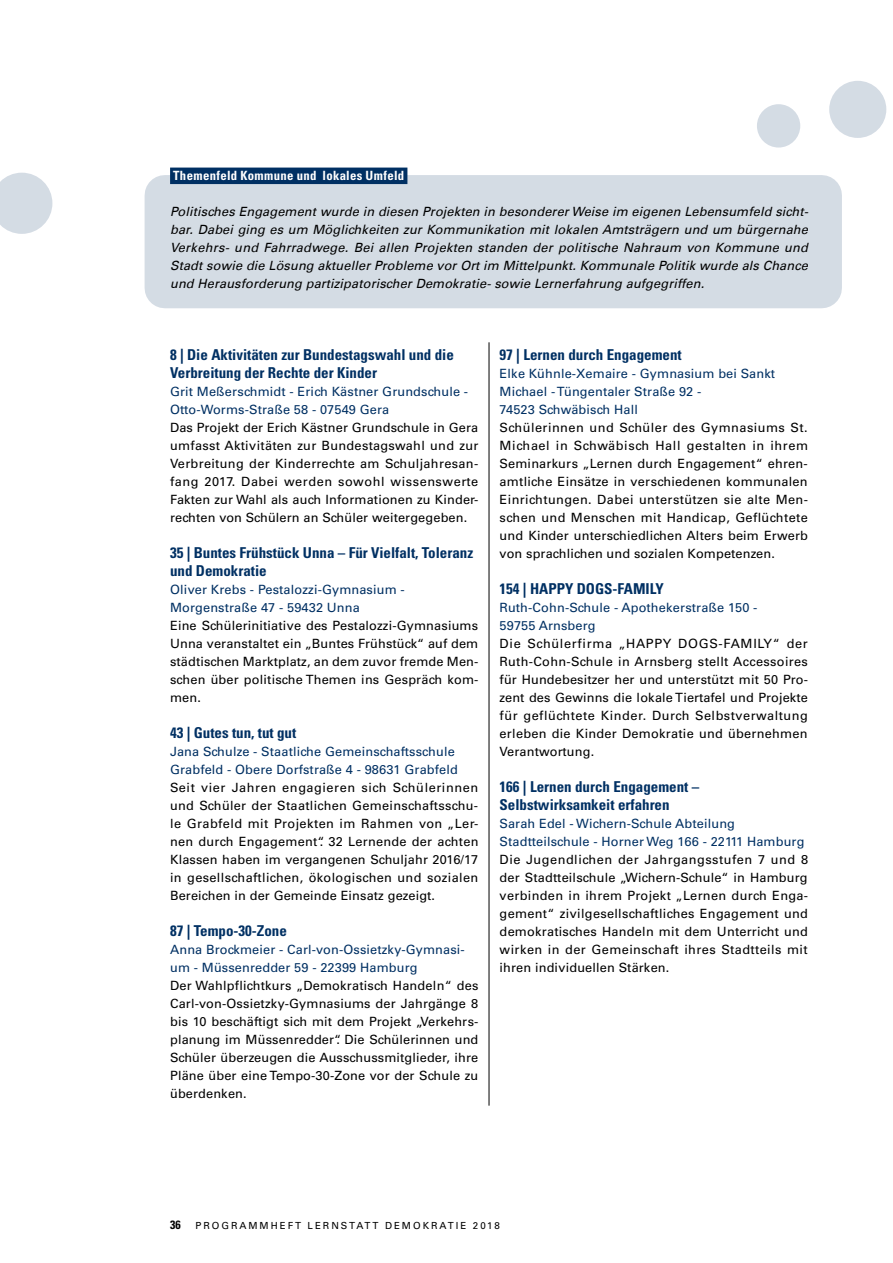
<style>
.page{position:relative;width:893px;height:1263px;background:#fff}
.page>*{position:absolute;margin:0;border:0;box-sizing:border-box;transform-origin:0 0}
.t1{font:700 condensed 15px/18px "Univers LT";color:#003063}
.t2{font:12.75px/18px "Univers LT Std";letter-spacing:.01em;color:#000;text-align:justify}
.t3{font:12.75px/18px "Univers LT Std";letter-spacing:.01em;color:#003063}
.t4{font:italic 12.75px/18px "Univers LT";letter-spacing:.01em;color:#000;text-align:justify}
.t5{font:700 condensed 12.75px "Univers LT";letter-spacing:.03em;color:#fff}
.t6{font:9.75px "Univers LT Std";letter-spacing:.2em;color:#000}
.s1{font-weight:700;font-stretch:condensed;font-size:12px}
</style>
<div class="page">
<div style="left:145px;top:175px;width:697px;height:133px;background:#d4dce4"></div>
<hr style="left:489px;top:342px;width:1px;height:764px;background:#000">
<div style="left:170px;top:168px;width:237px;height:16px;background:#003063"></div>
<svg style="left:0;top:173px;width:52px;height:61px"></svg>
<div style="left:829px;top:81px;width:57px;height:57px;background:#d4dce4;border-radius:50%"></div>
<div style="left:757px;top:104px;width:43px;height:44px;background:#d4dce4;border-radius:50%"></div>
<p class="t5" style="left:173px;top:168px;width:233px">Themenfeld Kommune und lokales Umfeld</p>
<p class="t4" style="left:170px;top:203px;width:640px">Politisches Engagement wurde in diesen Projekten in besonderer Weise im eigenen Lebensumfeld sicht&shy;bar. Dabei ging es um Möglichkeiten zur Kommunikation mit lokalen Amtsträgern und um bürgernahe Verkehrs- und Fahrradwege. Bei allen Projekten standen der politische Nahraum von Kommune und Stadt sowie die Lösung aktueller Probleme vor Ort im Mittelpunkt. Kommunale Politik wurde als Chance und Herausforderung partizipatorischer Demokratie- sowie Lernerfahrung aufgegriffen.</p>
<p class="t1" style="left:170px;top:346px;width:285px">8 | Die Aktivitäten zur Bundestagswahl und die<br>Verbreitung der Rechte der Kinder</p>
<p class="t3" style="left:170px;top:383px;width:300px">Grit Meßerschmidt - Erich Kästner Grundschule -<br>Otto-Worms-Straße 58 - 07549 Gera</p>
<p class="t2" style="left:170px;top:419px;width:310px">Das Projekt der Erich Kästner Grundschule in Gera umfasst Aktivitäten zur Bundestagswahl und zur Verbreitung der Kinderrechte am Schuljahresan&shy;fang 2017. Dabei werden sowohl wissenswerte Fakten zur Wahl als auch Informationen zu Kinder&shy;rechten von Schülern an Schüler weitergegeben.</p>
<p class="t1" style="left:170px;top:544px;width:305px">35 | Buntes Frühstück Unna – Für Vielfalt, Toleranz und Demokratie</p>
<p class="t3" style="left:170px;top:581px;width:236px">Oliver Krebs - Pestalozzi-Gymnasium -<br>Morgenstraße 47 - 59432 Unna</p>
<p class="t2" style="left:170px;top:617px;width:310px">Eine Schülerinitiative des Pestalozzi-Gymnasiums Unna veranstaltet ein „Buntes Frühstück“ auf dem städtischen Marktplatz, an dem zuvor fremde Men&shy;schen über politische Themen ins Gespräch kom&shy;men.</p>
<p class="t1" style="left:170px;top:724px;width:128px">43 | Gutes tun, tut gut</p>
<p class="t3" style="left:170px;top:743px;width:289px">Jana Schulze - Staatliche Gemeinschaftsschule<br>Grabfeld - Obere Dorfstraße 4 - 98631 Grabfeld</p>
<p class="t2" style="left:170px;top:779px;width:310px">Seit vier Jahren engagieren sich Schülerinnen und Schüler der Staatlichen Gemeinschaftsschu&shy;le Grabfeld mit Projekten im Rahmen von „Ler&shy;nen durch Engagement“. 32 Lernende der achten Klassen haben im vergangenen Schuljahr 2016/17 in gesellschaftlichen, ökologischen und sozialen Bereichen in der Gemeinde Einsatz gezeigt.</p>
<p class="t1" style="left:170px;top:922px;width:118px">87 | Tempo-30-Zone</p>
<p class="t3" style="left:170px;top:941px;width:296px">Anna Brockmeier - Carl-von-Ossietzky-Gymnasi&shy;um - Müssenredder 59 - 22399 Hamburg</p>
<p class="t2" style="left:170px;top:977px;width:310px">Der Wahlpflichtkurs „Demokratisch Handeln“ des Carl-von-Ossietzky-Gymnasiums der Jahrgänge 8 bis 10 beschäftigt sich mit dem Projekt „Verkehrs&shy;planung im Müssenredder“. Die Schülerinnen und Schüler überzeugen die Ausschussmitglieder, ihre Pläne über eine Tempo-30-Zone vor der Schule zu überdenken.</p>
<p class="t1" style="left:500px;top:346px;width:184px">97 | Lernen durch Engagement</p>
<p class="t3" style="left:500px;top:365px;width:277px">Elke Kühnle-Xemaire - Gymnasium bei Sankt<br>Michael - Tüngentaler Straße 92 -<br>74523 Schwäbisch Hall</p>
<p class="t2" style="left:500px;top:419px;width:310px">Schülerinnen und Schüler des Gymnasiums St.<br>Michael in Schwäbisch Hall gestalten in ihrem Seminarkurs „Lernen durch Engagement“ ehren&shy;amtliche Einsätze in verschiedenen kommunalen Einrichtungen. Dabei unterstützen sie alte Men&shy;schen und Menschen mit Handicap, Geflüchtete und Kinder unterschiedlichen Alters beim Erwerb von sprachlichen und sozialen Kompetenzen.</p>
<p class="t1" style="left:500px;top:580px;width:166px">154 | HAPPY DOGS-FAMILY</p>
<p class="t3" style="left:500px;top:599px;width:259px">Ruth-Cohn-Schule - Apothekerstraße 150 -<br>59755 Arnsberg</p>
<p class="t2" style="left:500px;top:635px;width:310px">Die Schülerfirma „HAPPY DOGS-FAMILY“ der Ruth-Cohn-Schule in Arnsberg stellt Accessoires für Hundebesitzer her und unterstützt mit 50 Pro&shy;zent des Gewinns die lokale Tiertafel und Projekte für geflüchtete Kinder. Durch Selbstverwaltung erleben die Kinder Demokratie und übernehmen Verantwortung.</p>
<p class="t1" style="left:500px;top:778px;width:201px">166 | Lernen durch Engagement –<br>Selbstwirksamkeit erfahren</p>
<p class="t3" style="left:500px;top:815px;width:306px">Sarah Edel - Wichern-Schule Abteilung<br>Stadtteilschule - Horner Weg 166 - 22111 Hamburg</p>
<p class="t2" style="left:500px;top:851px;width:310px">Die Jugendlichen der Jahrgangsstufen 7 und 8 der Stadtteilschule „Wichern-Schule“ in Hamburg verbinden in ihrem Projekt „Lernen durch Enga&shy;gement“ zivilgesellschaftliches Engagement und demokratisches Handeln mit dem Unterricht und wirken in der Gemeinschaft ihres Stadtteils mit ihren individuellen Stärken.</p>
<p class="t6" style="left:170px;top:1220px;width:331px"><span class="s1">36</span> Programmheft Lernstatt Demokratie 2018</p>
</div>
